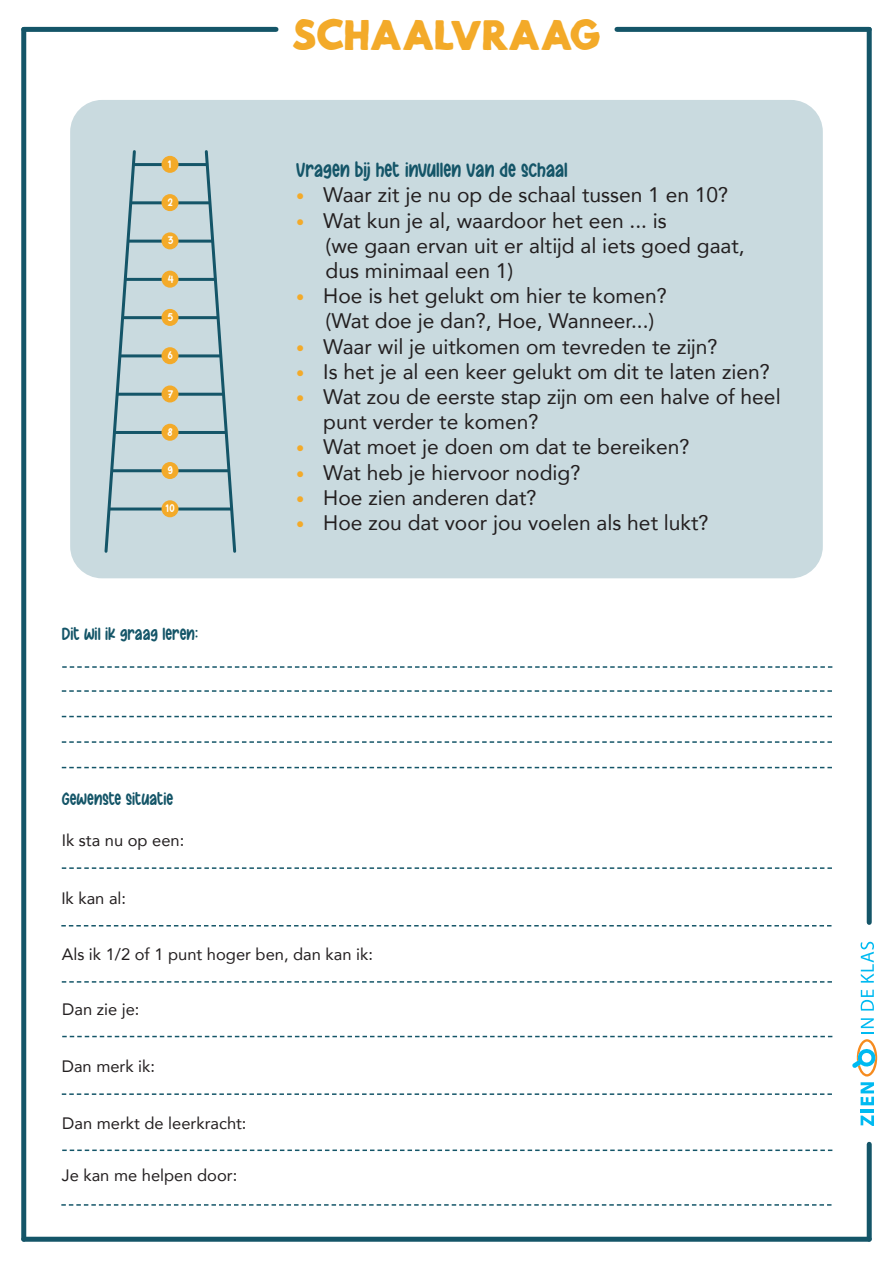
<style>
.page{position:relative;width:893px;height:1263px;background:#fff}
.page>*{position:absolute;margin:0;border:0;box-sizing:border-box;transform-origin:0 0}
.t1{font:40.5px "Mild Life";color:#f3aa29}
.t2{font:21px/25.2px "Avenir";color:#231f20}
.t3{font:21px "Dashing Unicorn";color:#145568}
.t4{font:18px "Dashing Unicorn";color:#145568}
.t5{font:16.5px "Avenir";color:#231f20}
.t6{font:12px "Dashing Unicorn";color:#fff}
.s1{font-size:16.5px;color:#f3aa29}
</style>
<div class="page">
<div style="left:21px;top:29px;width:5px;height:1210px;background:#145568"></div>
<div style="left:867px;top:29px;width:5px;height:893px;background:#145568"></div>
<div style="left:24px;top:1237px;width:845px;height:5px;background:#145568"></div>
<div style="left:24px;top:27px;width:252px;height:5px;background:#145568"></div>
<svg style="left:861px;top:1082px;width:13px;height:44px"></svg>
<svg style="left:861px;top:1018px;width:13px;height:15px"></svg>
<svg style="left:861px;top:990px;width:13px;height:20px"></svg>
<svg style="left:861px;top:942px;width:13px;height:41px"></svg>
<svg style="left:852px;top:1039px;width:25px;height:37px"></svg>
<div style="left:867px;top:1144px;width:5px;height:95px;background:#145568"></div>
<div style="left:617px;top:27px;width:252px;height:5px;background:#145568"></div>
<svg style="left:62px;top:666px;width:770px;height:2px"></svg>
<svg style="left:62px;top:690px;width:770px;height:2px"></svg>
<svg style="left:62px;top:716px;width:770px;height:1px"></svg>
<svg style="left:62px;top:741px;width:770px;height:2px"></svg>
<svg style="left:62px;top:767px;width:770px;height:1px"></svg>
<svg style="left:62px;top:867px;width:770px;height:2px"></svg>
<svg style="left:61px;top:925px;width:771px;height:1px"></svg>
<div style="left:70px;top:100px;width:753px;height:478px;background:#c9dadf;border-radius:32px"></div>
<svg style="left:62px;top:981px;width:770px;height:2px"></svg>
<svg style="left:62px;top:1036px;width:770px;height:1px"></svg>
<svg style="left:62px;top:1093px;width:770px;height:2px"></svg>
<svg style="left:62px;top:1149px;width:770px;height:2px"></svg>
<svg style="left:61px;top:1204px;width:771px;height:2px"></svg>
<svg style="left:104px;top:150px;width:34px;height:403px"></svg>
<svg style="left:203px;top:150px;width:34px;height:403px"></svg>
<hr style="left:133px;top:163px;width:75px;height:3px;background:#145568">
<hr style="left:130px;top:201px;width:80px;height:3px;background:#145568">
<hr style="left:128px;top:240px;width:84px;height:3px;background:#145568">
<hr style="left:124px;top:278px;width:92px;height:3px;background:#145568">
<hr style="left:122px;top:316px;width:96px;height:3px;background:#145568">
<hr style="left:120px;top:354px;width:100px;height:3px;background:#145568">
<hr style="left:117px;top:393px;width:107px;height:3px;background:#145568">
<hr style="left:114px;top:431px;width:113px;height:3px;background:#145568">
<hr style="left:112px;top:469px;width:117px;height:3px;background:#145568">
<hr style="left:109px;top:507px;width:123px;height:3px;background:#145568">
<div style="left:161px;top:156px;width:18px;height:17px;background:#f3aa29;border-radius:50%"></div>
<div style="left:161px;top:194px;width:18px;height:17px;background:#f3aa29;border-radius:50%"></div>
<div style="left:161px;top:232px;width:18px;height:17px;background:#f3aa29;border-radius:50%"></div>
<div style="left:161px;top:271px;width:18px;height:17px;background:#f3aa29;border-radius:50%"></div>
<div style="left:161px;top:309px;width:18px;height:17px;background:#f3aa29;border-radius:50%"></div>
<div style="left:161px;top:347px;width:18px;height:17px;background:#f3aa29;border-radius:50%"></div>
<div style="left:161px;top:385px;width:18px;height:17px;background:#f3aa29;border-radius:50%"></div>
<div style="left:161px;top:424px;width:18px;height:17px;background:#f3aa29;border-radius:50%"></div>
<div style="left:161px;top:462px;width:18px;height:17px;background:#f3aa29;border-radius:50%"></div>
<div style="left:161px;top:500px;width:18px;height:17px;background:#f3aa29;border-radius:50%"></div>
<p class="t6" style="left:167px;top:159px;width:5px">1</p>
<p class="t6" style="left:167px;top:197px;width:7px">2</p>
<p class="t6" style="left:167px;top:236px;width:8px">3</p>
<p class="t6" style="left:167px;top:274px;width:8px">4</p>
<p class="t6" style="left:167px;top:312px;width:8px">5</p>
<p class="t6" style="left:167px;top:350px;width:7px">6</p>
<p class="t6" style="left:167px;top:389px;width:7px">7</p>
<p class="t6" style="left:167px;top:427px;width:7px">8</p>
<p class="t6" style="left:167px;top:465px;width:7px">9</p>
<p class="t6" style="left:165px;top:503px;width:11px">10</p>
<p class="t4" style="left:62px;top:626px;width:138px">DIT WIL IK GRAAG LEREN:</p>
<p class="t4" style="left:62px;top:791px;width:113px">GEWENSTE SITUATIE</p>
<p class="t5" style="left:62px;top:834px;width:124px">Ik sta nu op een:</p>
<p class="t5" style="left:61px;top:891px;width:66px">Ik kan al:</p>
<h1 class="t1" style="left:292px;top:13px;width:310px">SCHAALVRAAG</h1>
<p class="t3" style="left:296px;top:162px;width:273px">VRAGEN BIJ HET INVULLEN VAN DE SCHAAL</p>
<p class="t2" style="left:296px;top:184px;width:434px"><span class="s1">•</span> Waar zit je nu op de schaal tussen 1 en 10?</p>
<p class="t2" style="left:325px;top:209px;width:421px;text-indent:-29px"><span class="s1">•</span> Wat kun je al, waardoor het een ... is<br>(we gaan ervan uit er altijd al iets goed gaat, dus minimaal een 1)</p>
<p class="t2" style="left:325px;top:285px;width:343px;text-indent:-29px"><span class="s1">•</span> Hoe is het gelukt om hier te komen? (Wat doe je dan?, Hoe, Wanneer...)</p>
<p class="t2" style="left:296px;top:333px;width:423px"><span class="s1">•</span> Waar wil je uitkomen om tevreden te zijn?</p>
<p class="t2" style="left:296px;top:361px;width:475px"><span class="s1">•</span> Is het je al een keer gelukt om dit te laten zien?</p>
<p class="t2" style="left:323px;top:383px;width:459px;text-indent:-27px"><span class="s1">•</span> Wat zou de eerste stap zijn om een halve of heel punt verder te komen?</p>
<p class="t2" style="left:296px;top:436px;width:395px"><span class="s1">•</span> Wat moet je doen om dat te bereiken?</p>
<p class="t2" style="left:296px;top:461px;width:286px"><span class="s1">•</span> Wat heb je hiervoor nodig?</p>
<p class="t2" style="left:296px;top:487px;width:242px"><span class="s1">•</span> Hoe zien anderen dat?</p>
<p class="t2" style="left:296px;top:512px;width:414px"><span class="s1">•</span> Hoe zou dat voor jou voelen als het lukt?</p>
<p class="t5" style="left:62px;top:947px;width:313px">Als ik 1/2 of 1 punt hoger ben, dan kan ik:</p>
<p class="t5" style="left:62px;top:1002px;width:79px">Dan zie je:</p>
<p class="t5" style="left:62px;top:1060px;width:95px">Dan merk ik:</p>
<p class="t5" style="left:62px;top:1116px;width:186px">Dan merkt de leerkracht:</p>
<p class="t5" style="left:62px;top:1169px;width:177px">Je kan me helpen door:</p>
</div>
